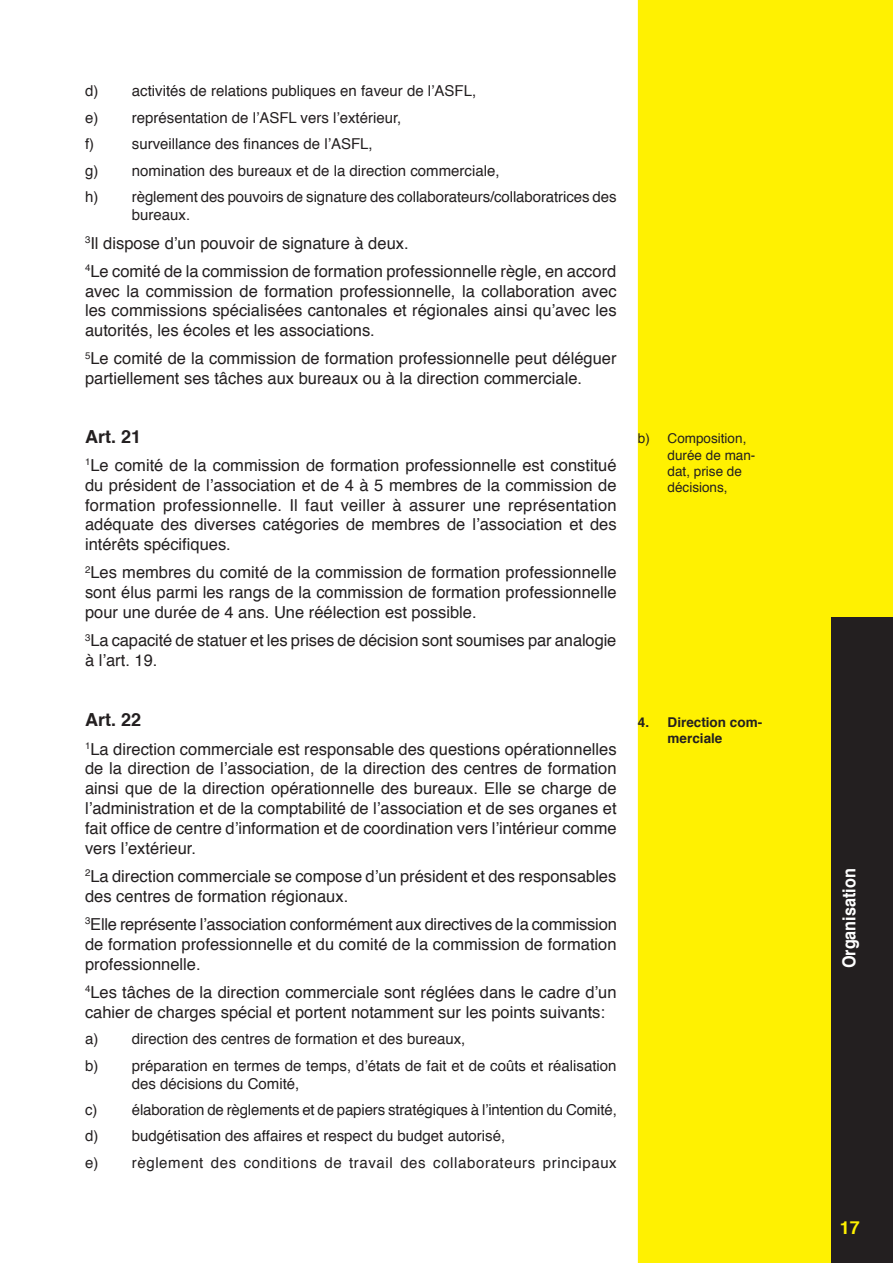
<style>
.page{position:relative;width:893px;height:1263px;background:#fff}
.page>*{position:absolute;margin:0;border:0;box-sizing:border-box;transform-origin:0 0}
.t1{font:700 18px "Helvetica";color:#fff;scale:.9 1}
.t2{font:700 18px "Helvetica";color:#231f20}
.t3{font:700 18px "Helvetica";color:#fff101}
.t4{font:16.5px/19.8px "Helvetica";color:#231f20}
.t5{font:15px/26.4px "Helvetica";color:#231f20}
.t6{font:13.5px/16.2px "Helvetica";color:#231f20}
.t7{font:700 13.5px/16.2px "Helvetica";color:#231f20}
</style>
<div class="page">
<div style="left:638px;top:0;width:255px;height:1263px;background:#fff101"></div>
<div style="left:831px;top:617px;width:62px;height:646px;background:#231f20"></div>
<p class="t5" style="left:85px;top:78px;width:393px">d) activités de relations publiques en faveur de l’ASFL, e) représentation de l’ASFL vers l’extérieur,<br>f)</p>
<p class="t5" style="left:85px;top:131px;width:533px;text-indent:47px">surveillance des finances de l’ASFL,<br>g) nomination des bureaux et de la direction commerciale,<br>h) règlement des pouvoirs de signature des collaborateurs/collaboratrices des</p>
<p class="t5" style="left:132px;top:202px;width:60px">bureaux.</p>
<p class="t4" style="left:85px;top:229px;width:533px;line-height:28.2px"><sup>3</sup>Il dispose d’un pouvoir de signature à deux.<br><sup>4</sup>Le comité de la commission de formation professionnelle règle, en accord</p>
<p class="t4" style="left:85px;top:281px;width:533px;text-align:justify">avec la commission de formation professionnelle, la collaboration avec les commissions spécialisées cantonales et régionales ainsi qu’avec les autorités, les écoles et les associations.</p>
<p class="t4" style="left:85px;top:349px;width:533px"><sup>5</sup>Le comité de la commission de formation professionnelle peut déléguer partiellement ses tâches aux bureaux ou à la direction commerciale.</p>
<p class="t2" style="left:85px;top:422px;width:58px">Art. 21</p>
<p class="t4" style="left:85px;top:456px;width:533px;text-align:justify"><sup>1</sup>Le comité de la commission de formation professionnelle est constitué du président de l’association et de 4 à 5 membres de la commission de formation professionnelle. Il faut veiller à assurer une représentation adéquate des diverses catégories de membres de l’association et des intérêts spécifiques.</p>
<p class="t4" style="left:85px;top:563px;width:533px;text-align:justify"><sup>2</sup>Les membres du comité de la commission de formation professionnelle sont élus parmi les rangs de la commission de formation professionnelle pour une durée de 4 ans. Une réélection est possible.</p>
<p class="t4" style="left:85px;top:631px;width:533px"><sup>3</sup>La capacité de statuer et les prises de décision sont soumises par analogie à l’art. 19.</p>
<p class="t2" style="left:85px;top:705px;width:58px">Art. 22</p>
<p class="t4" style="left:85px;top:739px;width:533px;text-align:justify"><sup>1</sup>La direction commerciale est responsable des questions opérationnelles de la direction de l’association, de la direction des centres de formation ainsi que de la direction opérationnelle des bureaux. Elle se charge de l’administration et de la comptabilité de l’association et de ses organes et fait office de centre d’information et de coordination vers l’intérieur comme vers l’extérieur.</p>
<p class="t4" style="left:85px;top:867px;width:533px"><sup>2</sup>La direction commerciale se compose d’un président et des responsables des centres de formation régionaux.</p>
<p class="t4" style="left:85px;top:915px;width:533px;text-align:justify"><sup>3</sup>Elle représente l’association conformément aux directives de la commission de formation professionnelle et du comité de la commission de formation professionnelle.</p>
<p class="t4" style="left:85px;top:982px;width:533px"><sup>4</sup>Les tâches de la direction commerciale sont réglées dans le cadre d’un cahier de charges spécial et portent notamment sur les points suivants:</p>
<p class="t5" style="left:85px;top:1026px;width:533px">a) direction des centres de formation et des bureaux,<br>b) préparation en termes de temps, d’états de fait et de coûts et réalisation</p>
<p class="t5" style="left:85px;top:1070px;width:533px;text-indent:47px">des décisions du Comité,<br>c) élaboration de règlements et de papiers stratégiques à l’intention du Comité, d) budgétisation des affaires et respect du budget autorisé,<br>e) règlement des conditions de travail des collaborateurs principaux</p>
<p class="t6" style="left:668px;top:431px;width:89px;text-indent:-30px">b) Composition, durée de man&shy;dat, prise de décisions,</p>
<p class="t7" style="left:668px;top:715px;width:96px;text-indent:-30px">4. Direction com&shy;merciale</p>
<p class="t1" style="left:835px;top:968px;width:113px;rotate:-90deg">Organisation</p>
<p class="t3" style="left:840px;top:1213px;width:22px">17</p>
</div>
